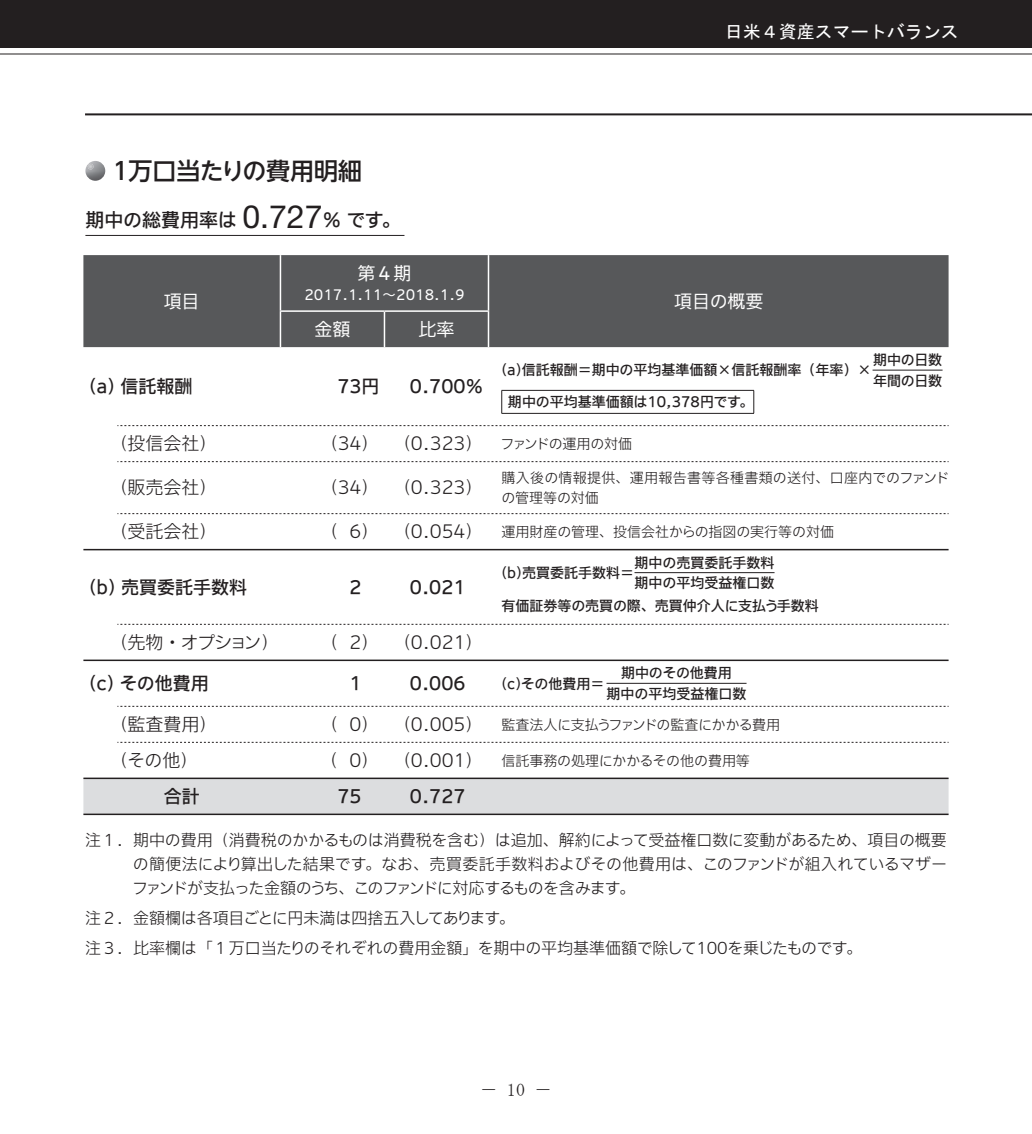
<style>
.page{position:relative;width:1032px;height:1134px;background:#fff}
.page>*{position:absolute;margin:0;border:0;box-sizing:border-box;transform-origin:0 0}
.t1{font:24px "UD Shin Go NT Pr 6 Medium 90 msp RKSJ H";letter-spacing:-.005em;color:#231f20}
.t2{font:19px "Iwa UCDA Goth Std Md 90 msp RKSJ H";letter-spacing:-.005em;color:#231f20}
.t3{font:18px "Iwa UCDA Goth Std Lt 90 msp RKSJ H";color:#231f20}
.t4{font:18px "Iwa UCDA Goth Std Md 90 msp RKSJ H";color:#231f20}
.t5{font:18px "Iwa UCDA Goth Std Th 90 msp RKSJ H";color:#fff}
.t6{font:18px "MS Gothic";color:#fff}
.t7{font:18px "MS Mincho";color:#231f20}
.t8{font:16px/24px "Iwa UCDA Goth Std Lt 90 msp RKSJ H";letter-spacing:-.02em;color:#231f20;text-align:justify}
.t9{font:14px/20.6px "Iwa UCDA Goth Std Md 90 msp RKSJ H";color:#231f20}
.t10{font:14px "Iwa UCDA Goth Std Lt 90 msp RKSJ H";letter-spacing:-.005em;color:#231f20}
.t11{font:14px/20px "Iwa UCDA Goth Std Lt 90 msp RKSJ H";letter-spacing:.025em;color:#231f20}
.t12{font:14px "Iwa UCDA Goth Std Lt 90 msp RKSJ H";letter-spacing:-.025em;color:#231f20}
.t13{font:14px "Iwa UCDA Goth Std Th 90 msp RKSJ H";color:#fff}
.t14{font:14px/20.6px "Iwa UCDA Goth Std Md 90 msp RKSJ H";letter-spacing:-.02em;color:#231f20}
.s1{font-family:"Helvetica Neue LT Std";font-size:32px}
</style>
<div class="page">
<div style="left:0;top:0;width:1032px;height:48px;background:#231f20"></div>
<hr style="left:0;top:53px;width:1032px;height:1px;background:#231f20">
<img style="left:85px;top:161px;width:20px;height:20px">
<svg style="left:88px;top:164px;width:6px;height:5px"></svg>
<hr style="left:85px;top:235px;width:319px;height:1px;background:#231f20">
<div style="left:83px;top:255px;width:865px;height:92px;background:#57585a"></div>
<div style="left:83px;top:779px;width:865px;height:34px;background:#dcdddf"></div>
<hr style="left:280px;top:255px;width:1px;height:55px;background:#fff">
<hr style="left:488px;top:255px;width:1px;height:55px;background:#fff">
<hr style="left:280px;top:310px;width:104px;height:2px;background:#fff">
<hr style="left:280px;top:312px;width:1px;height:35px;background:#fff">
<hr style="left:384px;top:310px;width:105px;height:2px;background:#fff">
<hr style="left:384px;top:312px;width:1px;height:35px;background:#fff">
<hr style="left:488px;top:312px;width:1px;height:35px;background:#fff">
<svg style="left:117px;top:425px;width:831px;height:1px"></svg>
<svg style="left:117px;top:461px;width:831px;height:1px"></svg>
<svg style="left:117px;top:513px;width:831px;height:1px"></svg>
<svg style="left:117px;top:624px;width:831px;height:1px"></svg>
<svg style="left:117px;top:706px;width:831px;height:1px"></svg>
<svg style="left:117px;top:742px;width:831px;height:1px"></svg>
<hr style="left:83px;top:777px;width:865px;height:2px;background:#231f20">
<hr style="left:83px;top:813px;width:865px;height:2px;background:#231f20">
<hr style="left:83px;top:549px;width:865px;height:1px;background:#231f20">
<hr style="left:83px;top:660px;width:865px;height:1px;background:#231f20">
<hr style="left:872px;top:370px;width:70px;height:1px;background:#231f20">
<hr style="left:501px;top:390px;width:253px;height:1px;background:#231f20">
<svg style="left:501px;top:391px;width:1px;height:22px"></svg>
<svg style="left:753px;top:391px;width:1px;height:22px"></svg>
<hr style="left:501px;top:413px;width:253px;height:1px;background:#231f20">
<hr style="left:634px;top:572px;width:140px;height:1px;background:#231f20">
<hr style="left:606px;top:683px;width:140px;height:1px;background:#231f20">
<hr style="left:85px;top:113px;width:947px;height:2px;background:#231f20">
<h1 class="t1" style="left:109px;top:162px;width:255px">１万口当たりの費用明細</h1>
<p class="t2" style="left:85px;top:213px;width:317px">期中の総費用率は <span class="s1">0.727</span>％ です。</p>
<p class="t6" style="left:725px;top:23px;width:235px">日米４資産スマートバランス</p>
<p class="t5" style="left:164px;top:294px;width:37px">項目</p>
<p class="t5" style="left:357px;top:266px;width:55px">第４期</p>
<p class="t13" style="left:304px;top:289px;width:162px">2017.1.11～2018.1.9</p>
<p class="t5" style="left:674px;top:294px;width:91px">項目の概要</p>
<p class="t5" style="left:314px;top:323px;width:37px">金額</p>
<p class="t5" style="left:418px;top:323px;width:37px">比率</p>
<p class="t4" style="left:89px;top:380px;width:105px">(a) 信託報酬</p>
<p class="t4" style="left:337px;top:380px;width:44px">73円</p>
<p class="t4" style="left:410px;top:380px;width:75px">0.700％</p>
<p class="t9" style="left:501px;top:362px;width:371px">(a)信託報酬＝期中の平均基準価額×信託報酬率（年率）×</p>
<p class="t14" style="left:873px;top:351px;width:70px">期中の日数年間の日数</p>
<p class="t9" style="left:508px;top:393px;width:247px">期中の平均基準価額は10,378円です。</p>
<p class="t3" style="left:120px;top:437px;width:88px">(投信会社)</p>
<p class="t3" style="left:331px;top:437px;width:143px">(34) (0.323)</p>
<p class="t10" style="left:501px;top:438px;width:133px">ファンドの運用の対価</p>
<p class="t3" style="left:120px;top:481px;width:88px">(販売会社)</p>
<p class="t3" style="left:331px;top:481px;width:143px">(34) (0.323)</p>
<p class="t11" style="left:501px;top:470px;width:450px">購入後の情報提供、運用報告書等各種書類の送付、口座内でのファンドの管理等の対価</p>
<p class="t3" style="left:120px;top:525px;width:88px">(受託会社)</p>
<p class="t3" style="left:331px;top:525px;width:39px">( 6)</p>
<p class="t3" style="left:404px;top:525px;width:70px">(0.054)</p>
<p class="t10" style="left:501px;top:526px;width:334px">運用財産の管理、投信会社からの指図の実行等の対価</p>
<p class="t4" style="left:89px;top:580px;width:159px">(b) 売買委託手数料</p>
<p class="t4" style="left:349px;top:580px;width:14px">2</p>
<p class="t4" style="left:410px;top:580px;width:57px">0.021</p>
<p class="t9" style="left:501px;top:564px;width:134px">(b)売買委託手数料＝</p>
<p class="t9" style="left:635px;top:554px;width:141px">期中の売買委託手数料期中の平均受益権口数</p>
<p class="t9" style="left:501px;top:597px;width:319px">有価証券等の売買の際、売買仲介人に支払う手数料</p>
<p class="t3" style="left:120px;top:636px;width:150px">(先物・オプション)</p>
<p class="t3" style="left:331px;top:636px;width:39px">( 2)</p>
<p class="t3" style="left:404px;top:636px;width:70px">(0.021)</p>
<p class="t4" style="left:89px;top:677px;width:121px">(c) その他費用</p>
<p class="t4" style="left:349px;top:677px;width:14px">1</p>
<p class="t4" style="left:410px;top:677px;width:57px">0.006</p>
<p class="t9" style="left:501px;top:675px;width:104px">(c)その他費用＝</p>
<p class="t9" style="left:607px;top:665px;width:141px;text-align:center">期中のその他費用<br>期中の平均受益権口数</p>
<p class="t3" style="left:120px;top:718px;width:88px">(監査費用)</p>
<p class="t3" style="left:331px;top:718px;width:39px">( 0)</p>
<p class="t3" style="left:404px;top:718px;width:70px">(0.005)</p>
<p class="t12" style="left:501px;top:719px;width:280px">監査法人に支払うファンドの監査にかかる費用</p>
<p class="t3" style="left:120px;top:754px;width:68px">(その他)</p>
<p class="t3" style="left:331px;top:754px;width:39px">( 0)</p>
<p class="t3" style="left:404px;top:754px;width:70px">(0.001)</p>
<p class="t10" style="left:501px;top:755px;width:250px">信託事務の処理にかかるその他の費用等</p>
<p class="t4" style="left:164px;top:790px;width:37px">合計</p>
<p class="t4" style="left:337px;top:790px;width:26px">75</p>
<p class="t4" style="left:410px;top:790px;width:57px">0.727</p>
<p class="t8" style="left:132px;top:830px;width:816px;text-indent:-47px">注１．期中の費用（消費税のかかるものは消費税を含む）は追加、解約によって受益権口数に変動があるため、項目の概要の簡便法により算出した結果です。なお、売買委託手数料およびその他費用は、このファンドが組入れているマザーファンドが支払った金額のうち、このファンドに対応するものを含みます。</p>
<p class="t8" style="left:85px;top:905px;width:779px;line-height:29.6px">注２．金額欄は各項目ごとに円未満は四捨五入してあります。<br>注３．比率欄は「１万口当たりのそれぞれの費用金額」を期中の平均基準価額で除して100を乗じたものです。</p>
<p class="t7" style="left:507px;top:1081px;width:19px">10</p>
<p class="t7" style="left:480px;top:1081px;width:73px">－　　－</p>
</div>
